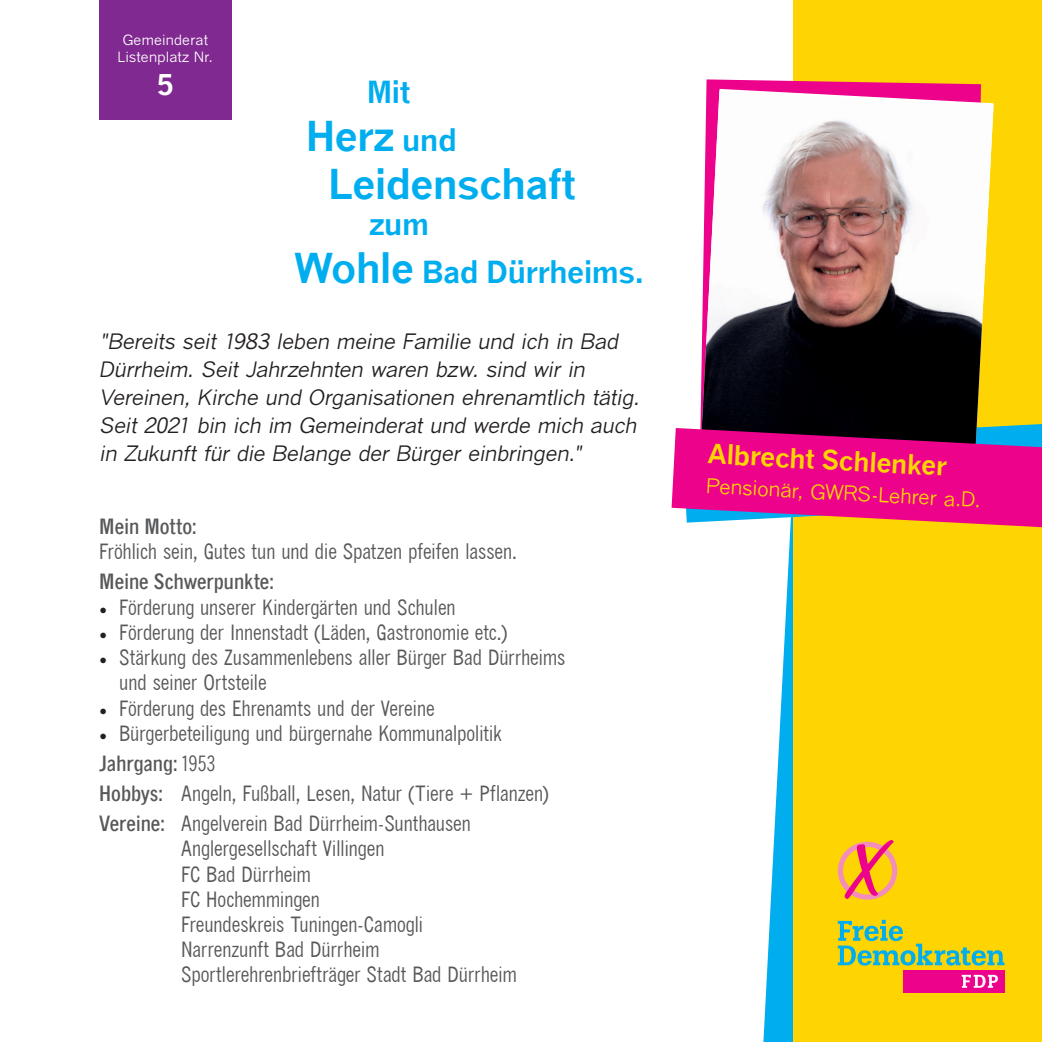
<style>
.page{position:relative;width:1042px;height:1042px;background:#fff}
.page>*{position:absolute;margin:0;border:0;box-sizing:border-box;transform-origin:0 0}
.t1{font:700 40.25px/48.3px "Quick Type";letter-spacing:-.005em;color:#00aeef}
.t2{font:700 29.75px/48.3px "Quick Type";color:#00aeef}
.t3{font:700 28px "Quick Type";color:#fff}
.t4{font:700 26.25px "Quick Type";color:#fed503}
.t5{font:21px/25.2px "Quick Type Condensed";letter-spacing:-.01em;color:#57585a}
.t6{font:italic 21px/28px "Quick Type";color:#231f20}
.t7{font:700 21px "Quick Type Condensed";color:#57585a}
.t8{font:20.12px "Quick Type";color:#fed503}
.t9{font:14px/16.8px "Quick Type";letter-spacing:.015em;color:#fff;text-align:center}
.s1{font-size:29.75px}
.s2{font-size:40.25px}
.s3{font-family:"Minion Pro";color:#231f20}
.s4{font-weight:700}
</style>
<div class="page">
<svg style="left:763px;top:0;width:31px;height:1042px"></svg>
<div style="left:794px;top:0;width:248px;height:1042px;background:#fed503"></div>
<div style="left:838px;top:842px;width:59px;height:57px;border:5px solid #f38eba;border-radius:50%"></div>
<svg style="left:844px;top:840px;width:49px;height:59px"></svg>
<svg style="left:838px;top:920px;width:166px;height:45px"></svg>
<div style="left:903px;top:970px;width:101px;height:22px;background:#ed028c"></div>
<svg style="left:961px;top:975px;width:37px;height:13px"></svg>
<svg style="left:706px;top:79px;width:275px;height:10px;fill:#ed028c"></svg>
<img style="left:700px;top:91px;width:293px;height:333px">
<div style="left:99px;top:0;width:132px;height:119px;background:#802990"></div>
<svg style="left:671px;top:424px;width:371px;height:103px"></svg>
<p class="t9" style="left:118px;top:32px;width:96px">Gemeinderat<br>Listenplatz Nr.</p>
<h3 class="t3" style="left:158px;top:68px;width:17px">5</h3>
<h2 class="t2" style="left:367px;top:67px;width:44px">Mit</h2>
<h1 class="t1" style="left:328px;top:112px;width:248px;text-indent:-22px">Herz <span class="s1">und<br></span>Leidenschaft</h1>
<h2 class="t2" style="left:295px;top:200px;width:350px;text-indent:74px">zum<br><span class="s2">Wohle</span> Bad Dürrheims.</h2>
<p class="t6" style="left:99px;top:327px;width:546px">"Bereits seit 1983 leben meine Familie und ich in Bad Dürrheim. Seit Jahrzehnten waren bzw. sind wir in Vereinen, Kirche und Organisationen ehrenamtlich tätig.<br>Seit 2021 bin ich im Gemeinderat und werde mich auch in Zukunft für die Belange der Bürger einbringen."</p>
<p class="t7" style="left:99px;top:513px;width:100px">Mein Motto:</p>
<p class="t5" style="left:99px;top:539px;width:419px">Fröhlich sein, Gutes tun und die Spatzen pfeifen lassen.</p>
<p class="t7" style="left:99px;top:569px;width:177px">Meine Schwerpunkte:</p>
<p class="t5" style="left:99px;top:594px;width:358px"><span class="s3">•</span> Förderung unserer Kindergärten und Schulen</p>
<p class="t5" style="left:99px;top:620px;width:410px"><span class="s3">•</span> Förderung der Innenstadt (Läden, Gastronomie etc.)</p>
<p class="t5" style="left:119px;top:645px;width:448px;text-indent:-20px"><span class="s3">•</span> Stärkung des Zusammenlebens aller Bürger Bad Dürrheims und seiner Ortsteile</p>
<p class="t5" style="left:99px;top:695px;width:337px"><span class="s3">•</span> Förderung des Ehrenamts und der Vereine</p>
<p class="t5" style="left:99px;top:718px;width:451px;line-height:30.1px"><span class="s3">•</span> Bürgerbeteiligung und bürgernahe Kommunalpolitik <span class="s4">Jahrgang:</span> 1953<br><span class="s4">Hobbys:</span> Angeln, Fußball, Lesen, Natur (Tiere + Pflanzen)<br><span class="s4">Vereine:</span> Angelverein Bad Dürrheim-Sunthausen</p>
<p class="t5" style="left:181px;top:836px;width:337px">Anglergesellschaft Villingen<br>FC Bad Dürrheim<br>FC Hochemmingen<br>Freundeskreis Tuningen-Camogli<br>Narrenzunft Bad Dürrheim<br>Sportlerehrenbriefträger Stadt Bad Dürrheim</p>
<p class="t4" style="left:709px;top:438px;width:240px;rotate:3deg">Albrecht Schlenker</p>
<p class="t8" style="left:707px;top:474px;width:276px;rotate:3deg">Pensionär, GWRS-Lehrer a.D.</p>
</div>
